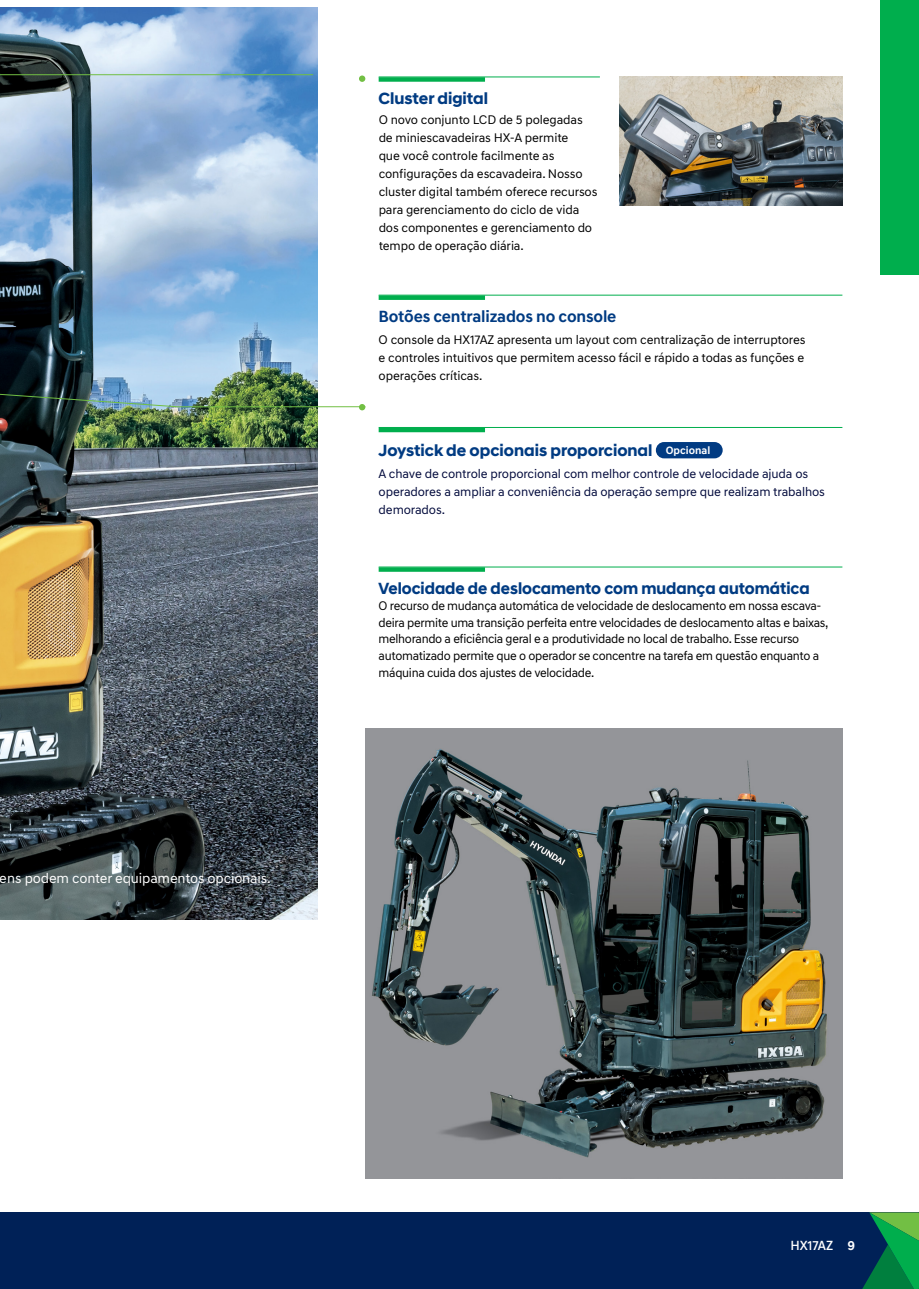
<style>
.page{position:relative;width:919px;height:1289px;background:#fff}
.page>*{position:absolute;margin:0;border:0;box-sizing:border-box;transform-origin:0 0}
.TEXTO_CORRIDO{font:700 16.5px "Hyundai Sans Head";color:#013b82}
.본문{font:700 16.5px "Hyundai Sans Head";color:#013b82}
.TEXTO_CORRIDO-2{font:700 16.5px "Hyundai Sans Text";letter-spacing:-.01em;color:#013b82}
.t1{font:14.25px "Hyundai Sans Text";letter-spacing:-.01em;color:#fff}
.t2{font:500 13.5px "Hyundai Sans Text";letter-spacing:-.01em;color:#fff}
.본문-2{font:12.75px/18px "Hyundai Sans Text";letter-spacing:-.025em;color:#000}
.TEXTO_CORRIDO-3{font:12.75px/18px "Hyundai Sans Text";letter-spacing:-.01em;color:#000;text-align:justify}
.TEXTO_CORRIDO-4{font:12.75px/18px "Hyundai Sans Text";letter-spacing:-.01em;color:#00093b}
.t3{font:700 10.8px "Hyundai Sans Text";color:#fff}
.s1{font-weight:700}
</style>
<div class="page">
<img style="left:0;top:7px;width:317px;height:912px">
<img style="left:619px;top:77px;width:223px;height:129px">
<svg style="left:0;top:74px;width:314px;height:300px;background:#85a5c2"></svg>
<div style="left:359px;top:75px;width:6px;height:7px;background:#72bf44;border-radius:50%"></div>
<hr style="left:378px;top:566px;width:464px;height:1px;background:#00ae4d">
<div style="left:378px;top:567px;width:107px;height:5px;background:#00ae4d"></div>
<hr style="left:378px;top:295px;width:464px;height:1px;background:#00ae4d">
<div style="left:378px;top:295px;width:107px;height:5px;background:#00ae4d"></div>
<div style="left:655px;top:442px;width:67px;height:16px;background:#013b82;border-radius:8px"></div>
<hr style="left:378px;top:427px;width:464px;height:1px;background:#00ae4d">
<hr style="left:378px;top:428px;width:107px;height:4px;background:#00ae4d">
<img style="left:365px;top:728px;width:477px;height:450px">
<hr style="left:378px;top:77px;width:222px;height:1px;background:#00ae4d">
<div style="left:378px;top:77px;width:107px;height:5px;background:#00ae4d"></div>
<div style="left:880px;top:0;width:38px;height:274px;background:#00ae4d"></div>
<img style="left:0;top:388px;width:366px;height:22px">
<div style="left:0;top:1212px;width:918px;height:76px;background:#002157"></div>
<svg style="left:863px;top:1212px;width:55px;height:76px"></svg>
<p class="t1" style="left:0;top:869px;width:273px">ens podem conter equipamentos opcionais.</p>
<p class="TEXTO_CORRIDO" style="left:378px;top:88px;width:111px">Cluster digital</p>
<p class="본문-2" style="left:378px;top:111px;width:220px">O novo conjunto LCD de 5 polegadas de miniescavadeiras HX-A permite<br>que você controle facilmente as configurações da escavadeira. Nosso cluster digital também oferece recursos para gerenciamento do ciclo de vida dos componentes e gerenciamento do tempo de operação diária.</p>
<p class="TEXTO_CORRIDO-2" style="left:378px;top:306px;width:239px">Botões centralizados no console</p>
<p class="TEXTO_CORRIDO-3" style="left:378px;top:330px;width:428px">O console da HX17AZ apresenta um layout com centralização de interruptores e controles intuitivos que permitem acesso fácil e rápido a todas as funções e operações críticas.</p>
<p class="TEXTO_CORRIDO" style="left:378px;top:441px;width:275px">Joystick de opcionais proporcional</p>
<p class="t3" style="left:665px;top:443px;width:46px">Opcional</p>
<p class="TEXTO_CORRIDO-4" style="left:378px;top:465px;width:448px">A chave de controle proporcional com melhor controle de velocidade ajuda os operadores a ampliar a conveniência da operação sempre que realizam trabalhos demorados.</p>
<p class="본문" style="left:378px;top:578px;width:432px">Velocidade de deslocamento com mudança automática</p>
<p class="본문-2" style="left:378px;top:598px;width:451px;line-height:16.5px">O recurso de mudança automática de velocidade de deslocamento em nossa escava&shy;deira permite uma transição perfeita entre velocidades de deslocamento altas e baixas, melhorando a eficiência geral e a produtividade no local de trabalho. Esse recurso automatizado permite que o operador se concentre na tarefa em questão enquanto a máquina cuida dos ajustes de velocidade.</p>
<p class="t2" style="left:790px;top:1236px;width:66px">HX17AZ <span class="s1">9</span></p>
</div>
